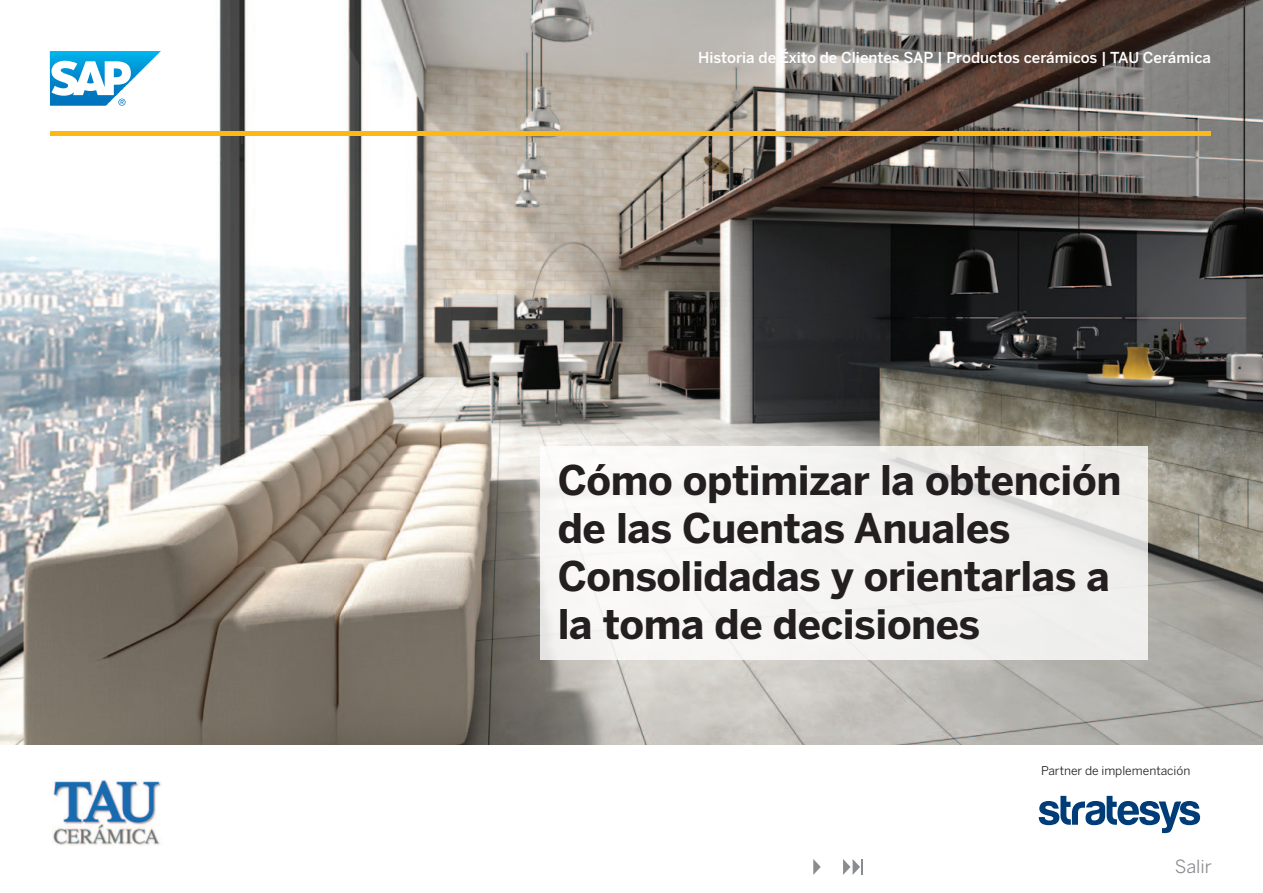
<style>
.page{position:relative;width:1263px;height:893px;background:#fff}
.page>*{position:absolute;margin:0;border:0;box-sizing:border-box;transform-origin:0 0}
.t1{font:700 40.5px/48px "Benton Sans";letter-spacing:-.01em;color:#231f20}
.t2{font:18px "Benton Sans";color:#8a8c8f}
.t3{font:500 15px "Benton Sans";color:#fff}
.t4{font:12px "Benton Sans";color:#231f20}
</style>
<div class="page">
<img style="left:53px;top:780px;width:108px;height:65px">
<img style="left:0;top:0;width:1263px;height:744px">
<svg style="left:50px;top:51px;width:111px;height:55px"></svg>
<hr style="left:50px;top:131px;width:1161px;height:4px;background:#fcb814">
<div style="left:541px;top:446px;width:607px;height:214px;background:#f4f3f2"></div>
<svg style="left:1039px;top:796px;width:161px;height:37px"></svg>
<svg style="left:813px;top:859px;width:8px;height:16px"></svg>
<svg style="left:843px;top:859px;width:20px;height:16px"></svg>
<p class="t3" style="left:698px;top:48px;width:514px">Historia de Éxito de Clientes SAP | Productos cerámicos | TAU Cerámica</p>
<p class="t1" style="left:558px;top:457px;width:565px">Cómo optimizar la obtención de las Cuentas Anuales<br>Consolidadas y orientarlas a la toma de decisiones</p>
<p class="t4" style="left:1041px;top:763px;width:151px">Partner de implementación</p>
<p class="t2" style="left:1175px;top:856px;width:39px">Salir</p>
</div>
